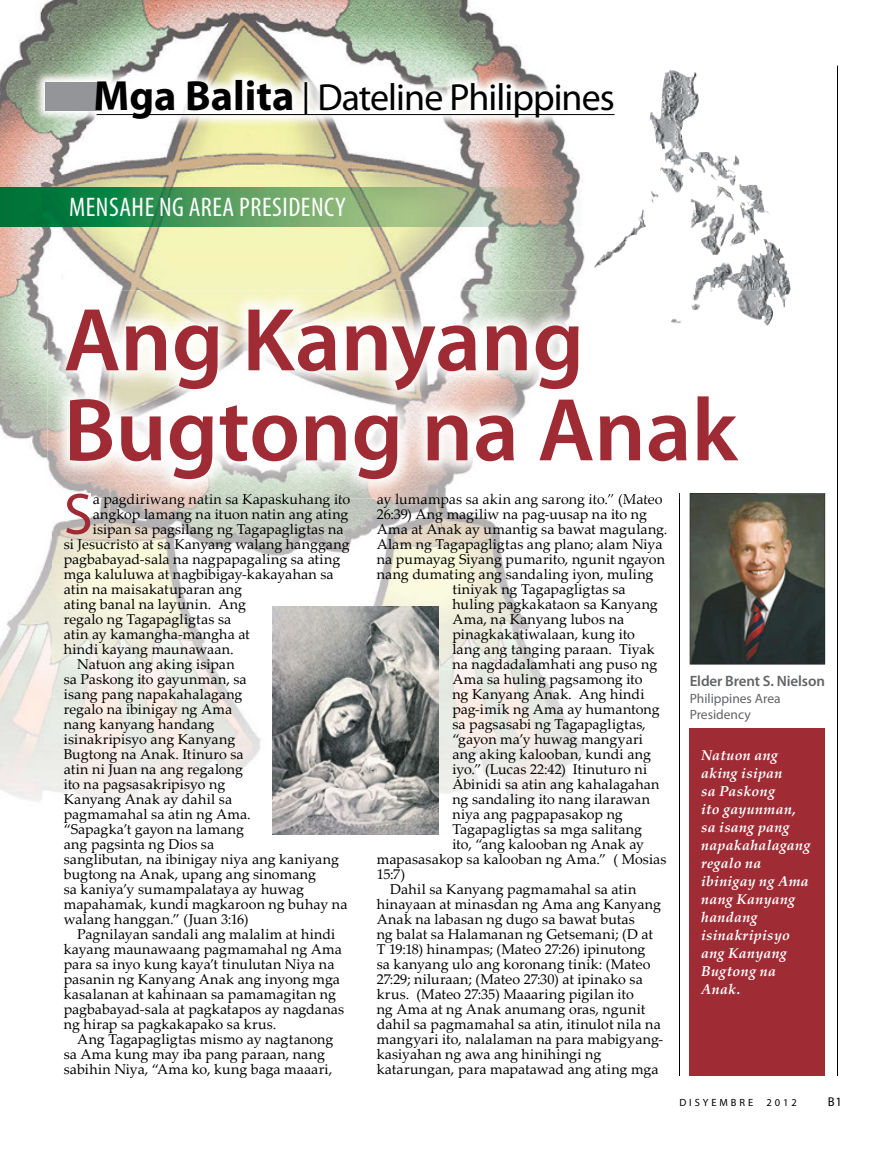
<style>
.page{position:relative;width:893px;height:1161px;background:#fff}
.page>*{position:absolute;margin:0;border:0;box-sizing:border-box;transform-origin:0 0}
.t1{font:600 90px/90px "Myriad Pro";color:#9f2b34}
.t2{font:58.8px "Myriad Pro";color:#9f2b34}
.t3{font:37.95px "Myriad Pro";letter-spacing:-.025em;color:#000}
.t4{font:condensed 27px "Myriad Pro";letter-spacing:.02em;color:#fff}
.t5{font:600 15px "Myriad Pro";letter-spacing:-.01em;color:#636466}
.t6{font:14.25px "Palatino Linotype";letter-spacing:.005em;color:#000}
.t7{font:italic 700 14.25px/18px "Palatino Linotype";letter-spacing:.02em;color:#fff}
.t8{font:13.5px/16.5px "Myriad Pro";color:#636466}
.t9{font:12.75px "Myriad Pro";color:#000}
.t10{font:10.5px "Myriad Pro";letter-spacing:.28em;color:#000}
.s1{font-weight:700;font-size:42.3px}
.s2{font-family:"Century"}
</style>
<div class="page">
<img style="left:0;top:0;width:585px;height:322px">
<img style="left:0;top:322px;width:52px;height:480px">
<img style="left:52px;top:498px;width:533px;height:304px">
<img style="left:66px;top:498px;width:24px;height:36px">
<img style="left:93px;top:498px;width:257px;height:10px">
<img style="left:377px;top:498px;width:208px;height:10px">
<img style="left:0;top:187px;width:585px;height:40px">
<img style="left:594px;top:209px;width:197px;height:117px">
<img style="left:649px;top:70px;width:121px;height:165px">
<hr style="left:837px;top:66px;width:1px;height:1010px;background:#000">
<hr style="left:679px;top:493px;width:1px;height:583px;background:#000">
<img style="left:690px;top:493px;width:135px;height:171px">
<img style="left:47px;top:290px;width:710px;height:208px">
<img style="left:670px;top:290px;width:87px;height:34px">
<img style="left:66px;top:493px;width:24px;height:5px">
<img style="left:93px;top:493px;width:257px;height:5px">
<img style="left:377px;top:493px;width:286px;height:5px">
<img style="left:690px;top:493px;width:67px;height:5px">
<img style="left:272px;top:606px;width:167px;height:229px">
<div style="left:690px;top:728px;width:135px;height:348px;background:#9f2b34"></div>
<img style="left:33px;top:68px;width:582px;height:63px">
<div style="left:45px;top:82px;width:57px;height:28px;background:#939598"></div>
<hr style="left:97px;top:114px;width:517px;height:1px;background:#000">
<h3 class="t3" style="left:94px;top:74px;width:523px"><span class="s1">Mga Balita</span><span class="s2">|</span>Dateline Philippines</h3>
<h3 class="t4" style="left:69px;top:191px;width:278px">MENSAHE NG AREA PRESIDENCY</h3>
<h1 class="t1" style="left:64px;top:293px;width:675px">Ang Kanyang<br>Bugtong na Anak</h1>
<h2 class="t2" style="left:64px;top:478px;width:30px">S</h2>
<p class="t6" style="left:93px;top:489px;width:259px">a pagdiriwang natin sa Kapaskuhang ito</p>
<p class="t6" style="left:93px;top:504px;width:257px">angkop lamang na ituon natin ang ating</p>
<p class="t6" style="left:93px;top:519px;width:252px">isipan sa pagsilang ng Tagapagligtas na</p>
<p class="t6" style="left:64px;top:534px;width:287px">si Jesucristo at sa Kanyang walang hanggang</p>
<p class="t6" style="left:64px;top:549px;width:278px">pagbabayad-sala na nagpapagaling sa ating</p>
<p class="t6" style="left:64px;top:564px;width:271px">mga kaluluwa at nagbibigay-kakayahan sa</p>
<p class="t6" style="left:64px;top:579px;width:180px">atin na maisakatuparan ang</p>
<p class="t6" style="left:64px;top:594px;width:184px">ating banal na layunin. Ang</p>
<p class="t6" style="left:64px;top:609px;width:169px">regalo ng Tagapagligtas sa</p>
<p class="t6" style="left:64px;top:624px;width:188px">atin ay kamangha-mangha at</p>
<p class="t6" style="left:64px;top:639px;width:171px">hindi kayang maunawaan.</p>
<p class="t6" style="left:77px;top:654px;width:159px">Natuon ang aking isipan</p>
<p class="t6" style="left:64px;top:669px;width:184px">sa Paskong ito gayunman, sa</p>
<p class="t6" style="left:64px;top:684px;width:180px">isang pang napakahalagang</p>
<p class="t6" style="left:64px;top:699px;width:170px">regalo na ibinigay ng Ama</p>
<p class="t6" style="left:64px;top:714px;width:152px">nang kanyang handang</p>
<p class="t6" style="left:64px;top:729px;width:173px">isinakripisyo ang Kanyang</p>
<p class="t6" style="left:64px;top:744px;width:181px">Bugtong na Anak. Itinuro sa</p>
<p class="t6" style="left:64px;top:759px;width:181px">atin ni Juan na ang regalong</p>
<p class="t6" style="left:64px;top:774px;width:163px">ito na pagsasakripisyo ng</p>
<p class="t6" style="left:64px;top:789px;width:170px">Kanyang Anak ay dahil sa</p>
<p class="t6" style="left:64px;top:804px;width:188px">pagmamahal sa atin ng Ama.</p>
<p class="t6" style="left:64px;top:819px;width:182px">“Sapagka’t gayon na lamang</p>
<p class="t6" style="left:64px;top:834px;width:152px">ang pagsinta ng Dios sa</p>
<p class="t6" style="left:64px;top:849px;width:277px">sanglibutan, na ibinigay niya ang kaniyang</p>
<p class="t6" style="left:64px;top:864px;width:254px">bugtong na Anak, upang ang sinomang</p>
<p class="t6" style="left:64px;top:879px;width:242px">sa kaniya’y sumampalataya ay huwag</p>
<p class="t6" style="left:64px;top:894px;width:285px">mapahamak, kundi magkaroon ng buhay na</p>
<p class="t6" style="left:64px;top:909px;width:186px">walang hanggan.” (Juan 3:16)</p>
<p class="t6" style="left:77px;top:924px;width:260px">Pagnilayan sandali ang malalim at hindi</p>
<p class="t6" style="left:64px;top:939px;width:280px">kayang maunawaang pagmamahal ng Ama</p>
<p class="t6" style="left:64px;top:954px;width:272px">para sa inyo kung kaya’t tinulutan Niya na</p>
<p class="t6" style="left:64px;top:969px;width:278px">pasanin ng Kanyang Anak ang inyong mga</p>
<p class="t6" style="left:64px;top:984px;width:274px">kasalanan at kahinaan sa pamamagitan ng</p>
<p class="t6" style="left:64px;top:999px;width:282px">pagbabayad-sala at pagkatapos ay nagdanas</p>
<p class="t6" style="left:64px;top:1014px;width:214px">ng hirap sa pagkakapako sa krus.</p>
<p class="t6" style="left:77px;top:1029px;width:258px">Ang Tagapagligtas mismo ay nagtanong</p>
<p class="t6" style="left:64px;top:1044px;width:263px">sa Ama kung may iba pang paraan, nang</p>
<p class="t6" style="left:64px;top:1059px;width:270px">sabihin Niya, “Ama ko, kung baga maaari,</p>
<p class="t6" style="left:377px;top:489px;width:287px">ay lumampas sa akin ang sarong ito.” (Mateo</p>
<p class="t6" style="left:377px;top:504px;width:272px">26:39) Ang magiliw na pag-uusap na ito ng</p>
<p class="t6" style="left:377px;top:519px;width:292px">Ama at Anak ay umantig sa bawat magulang.</p>
<p class="t6" style="left:377px;top:534px;width:287px">Alam ng Tagapagligtas ang plano; alam Niya</p>
<p class="t6" style="left:377px;top:549px;width:290px">na pumayag Siyang pumarito, ngunit ngayon</p>
<p class="t6" style="left:377px;top:564px;width:278px">nang dumating ang sandaling iyon, muling</p>
<p class="t6" style="left:452px;top:579px;width:175px">tiniyak ng Tagapagligtas sa</p>
<p class="t6" style="left:452px;top:594px;width:207px">huling pagkakataon sa Kanyang</p>
<p class="t6" style="left:452px;top:609px;width:173px">Ama, na Kanyang lubos na</p>
<p class="t6" style="left:452px;top:624px;width:184px">pinagkakatiwalaan, kung ito</p>
<p class="t6" style="left:452px;top:639px;width:204px">lang ang tanging paraan. Tiyak</p>
<p class="t6" style="left:452px;top:654px;width:206px">na nagdadalamhati ang puso ng</p>
<p class="t6" style="left:452px;top:669px;width:192px">Ama sa huling pagsamong ito</p>
<p class="t6" style="left:452px;top:684px;width:194px">ng Kanyang Anak. Ang hindi</p>
<p class="t6" style="left:452px;top:699px;width:209px">pag-imik ng Ama ay humantong</p>
<p class="t6" style="left:452px;top:714px;width:195px">sa pagsasabi ng Tagapagligtas,</p>
<p class="t6" style="left:452px;top:729px;width:192px">“gayon ma’y huwag mangyari</p>
<p class="t6" style="left:452px;top:744px;width:200px">ang aking kalooban, kundi ang</p>
<p class="t6" style="left:452px;top:759px;width:196px">iyo.” (Lucas 22:42) Itinuturo ni</p>
<p class="t6" style="left:452px;top:774px;width:209px">Abinidi sa atin ang kahalagahan</p>
<p class="t6" style="left:452px;top:789px;width:199px">ng sandaling ito nang ilarawan</p>
<p class="t6" style="left:452px;top:804px;width:172px">niya ang pagpapasakop ng</p>
<p class="t6" style="left:452px;top:819px;width:191px">Tagapagligtas sa mga salitang</p>
<p class="t6" style="left:452px;top:834px;width:193px">ito, “ang kalooban ng Anak ay</p>
<p class="t6" style="left:377px;top:849px;width:291px">mapasasakop sa kalooban ng Ama.” ( Mosias</p>
<p class="t6" style="left:377px;top:864px;width:30px">15:7)</p>
<p class="t6" style="left:390px;top:879px;width:248px">Dahil sa Kanyang pagmamahal sa atin</p>
<p class="t6" style="left:377px;top:894px;width:286px">hinayaan at minasdan ng Ama ang Kanyang</p>
<p class="t6" style="left:377px;top:909px;width:260px">Anak na labasan ng dugo sa bawat butas</p>
<p class="t6" style="left:377px;top:924px;width:278px">ng balat sa Halamanan ng Getsemani; (D at</p>
<p class="t6" style="left:377px;top:939px;width:270px">T 19:18) hinampas; (Mateo 27:26) ipinutong</p>
<p class="t6" style="left:377px;top:954px;width:275px">sa kanyang ulo ang koronang tinik: (Mateo</p>
<p class="t6" style="left:377px;top:969px;width:268px">27:29; niluraan; (Mateo 27:30) at ipinako sa</p>
<p class="t6" style="left:377px;top:984px;width:259px">krus. (Mateo 27:35) Maaaring pigilan ito</p>
<p class="t6" style="left:377px;top:999px;width:270px">ng Ama at ng Anak anumang oras, ngunit</p>
<p class="t6" style="left:377px;top:1014px;width:286px">dahil sa pagmamahal sa atin, itinulot nila na</p>
<p class="t6" style="left:377px;top:1029px;width:288px">mangyari ito, nalalaman na para mabigyang-</p>
<p class="t6" style="left:377px;top:1044px;width:226px">kasiyahan ng awa ang hinihingi ng</p>
<p class="t6" style="left:377px;top:1059px;width:283px">katarungan, para mapatawad ang ating mga</p>
<p class="t5" style="left:690px;top:671px;width:137px">Elder Brent S. Nielson</p>
<p class="t8" style="left:690px;top:689px;width:92px">Philippines Area<br>Presidency</p>
<p class="t7" style="left:701px;top:745px;width:111px">Natuon ang aking isipan<br>sa Paskong<br>ito gayunman, sa isang pang napakahalagang regalo na ibinigay ng Ama nang Kanyang handang isinakripisyo ang Kanyang<br>Bugtong na<br>Anak.</p>
<p class="t10" style="left:679px;top:1096px;width:75px">DISYEMBRE</p>
<p class="t10" style="left:766px;top:1096px;width:32px">2012</p>
<p class="t9" style="left:828px;top:1093px;width:16px">B1</p>
</div>
